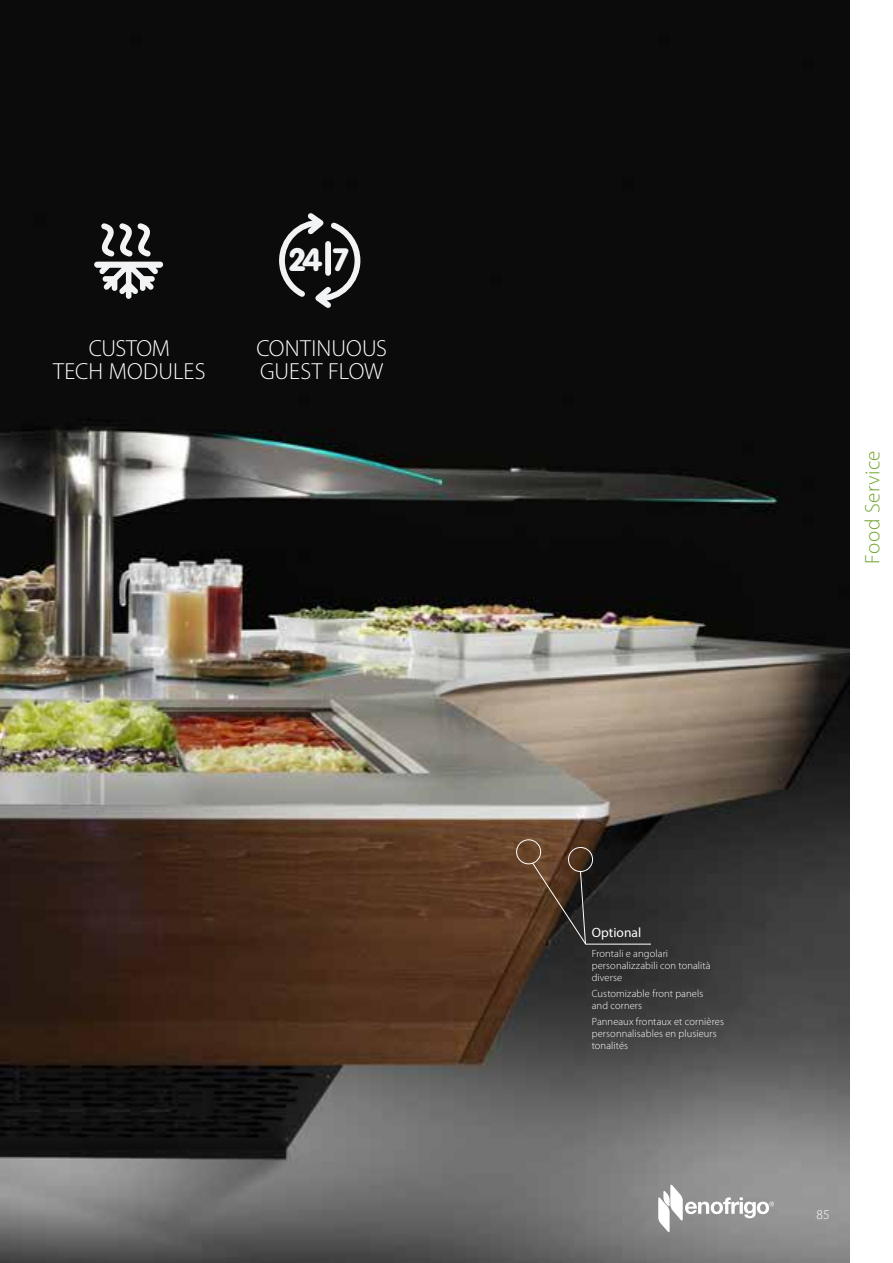
<style>
.page{position:relative;width:893px;height:1263px;background:#fff}
.page>*{position:absolute;margin:0;border:0;box-sizing:border-box;transform-origin:0 0}
.t1{font:900 31.8px "VAG Rounded Std";color:#f2f3f4}
.t2{font:300 23.4px/23.4px "Myriad Pro";letter-spacing:.005em;color:#fff;text-align:center}
.t3{font:300 21px "Myriad Pro";letter-spacing:.025em;color:#73a532}
.t4{font:13.5px "Myriad Pro";letter-spacing:.005em;color:#fff}
.t5{font:300 13.5px "Myriad Pro";color:#fff}
.t6{font:300 10.5px/12px "Myriad Pro";letter-spacing:.01em;color:#fff}
</style>
<div class="page">
<img style="left:0;top:0;width:850px;height:1263px">
<svg style="left:92px;top:219px;width:72px;height:81px"></svg>
<svg style="left:276px;top:208px;width:87px;height:100px"></svg>
<div style="left:516px;top:839px;width:25px;height:25px;border:1px solid #fff;border-radius:50%"></div>
<div style="left:568px;top:847px;width:25px;height:25px;border:1px solid #fff;border-radius:50%"></div>
<svg style="left:531px;top:862px;width:121px;height:83px;background:#39302a"></svg>
<svg style="left:658px;top:1184px;width:116px;height:48px"></svg>
<h1 class="t1" style="left:290px;top:240px;width:60px">24 7</h1>
<h2 class="t2" style="left:53px;top:336px;width:154px">CUSTOM<br>TECH MODULES</h2>
<h2 class="t2" style="left:256px;top:336px;width:132px;text-align:left">CONTINUOUS<br>GUEST FLOW</h2>
<h3 class="t3" style="left:861px;top:564px;width:115px;rotate:-90deg">Food Service</h3>
<p class="t4" style="left:592px;top:924px;width:51px">Optional</p>
<p class="t6" style="left:592px;top:947px;width:121px">Frontali e angolari personalizzabili con tonalità diverse</p>
<p class="t6" style="left:592px;top:987px;width:113px">Customizable front panels and corners</p>
<p class="t6" style="left:592px;top:1016px;width:134px">Panneaux frontaux et cornières personnalisables en plusieurs tonalités</p>
<p class="t5" style="left:816px;top:1207px;width:15px">85</p>
</div>
